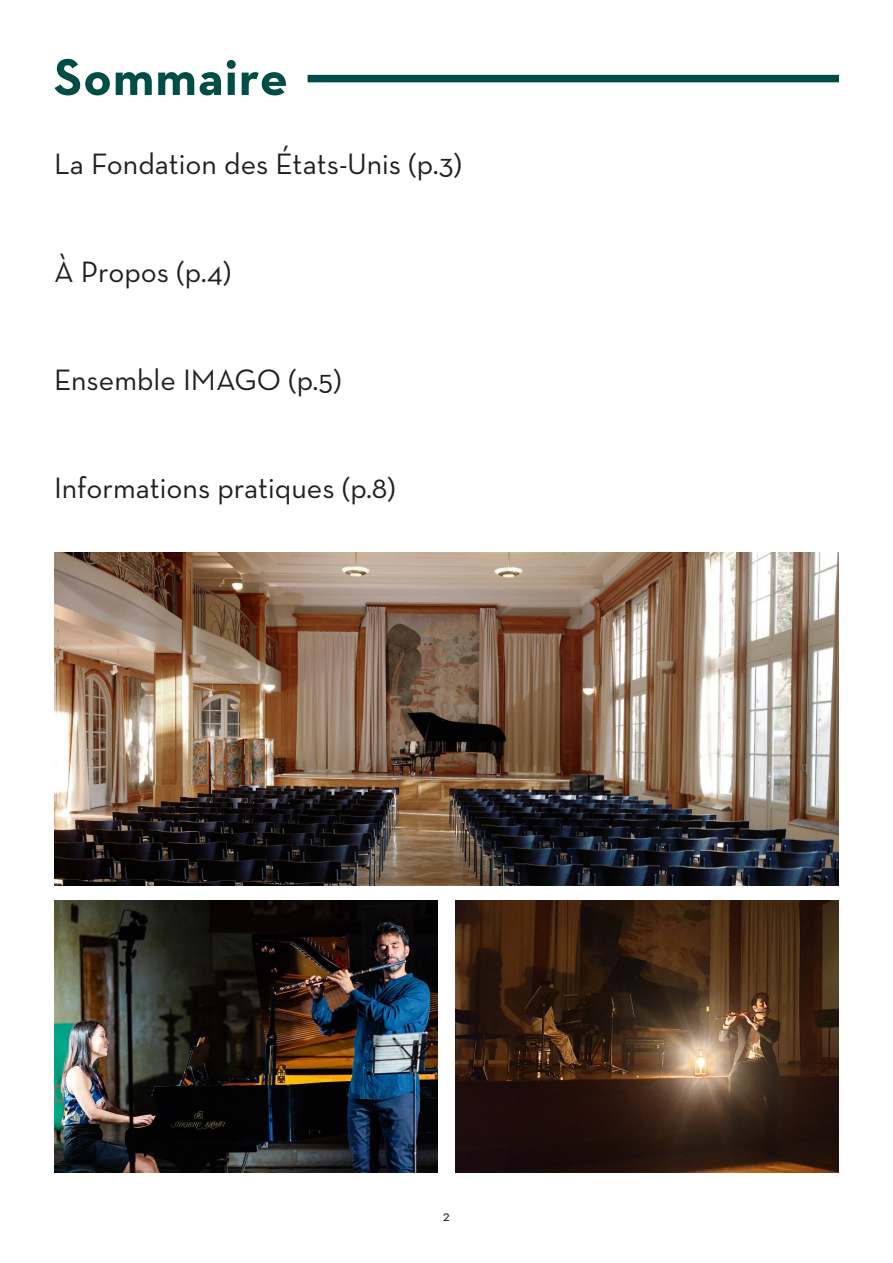
<style>
.page{position:relative;width:893px;height:1263px;background:#fff}
.page>*{position:absolute;margin:0;border:0;box-sizing:border-box;transform-origin:0 0}
.t1{font:700 52.5px "Neutraface Text";letter-spacing:.02em;color:#004c46}
.t2{font:30px "Neutraface Text";color:#231f20}
.t3{font:15px "Neutraface Text";color:#231f20}
</style>
<div class="page">
<div style="left:308px;top:75px;width:531px;height:7px;background:#004c46"></div>
<img style="left:455px;top:900px;width:384px;height:272px">
<img style="left:54px;top:553px;width:785px;height:333px">
<img style="left:54px;top:900px;width:384px;height:272px">
<p class="t1" style="left:54px;top:43px;width:235px">Sommaire</p>
<p class="t2" style="left:54px;top:145px;width:410px">La Fondation des États-Unis (p.3)</p>
<p class="t2" style="left:54px;top:253px;width:179px">À Propos (p.4)</p>
<p class="t2" style="left:54px;top:361px;width:289px">Ensemble IMAGO (p.5)</p>
<p class="t2" style="left:54px;top:469px;width:343px">Informations pratiques (p.8)</p>
<p class="t3" style="left:443px;top:1206px;width:9px">2</p>
</div>
